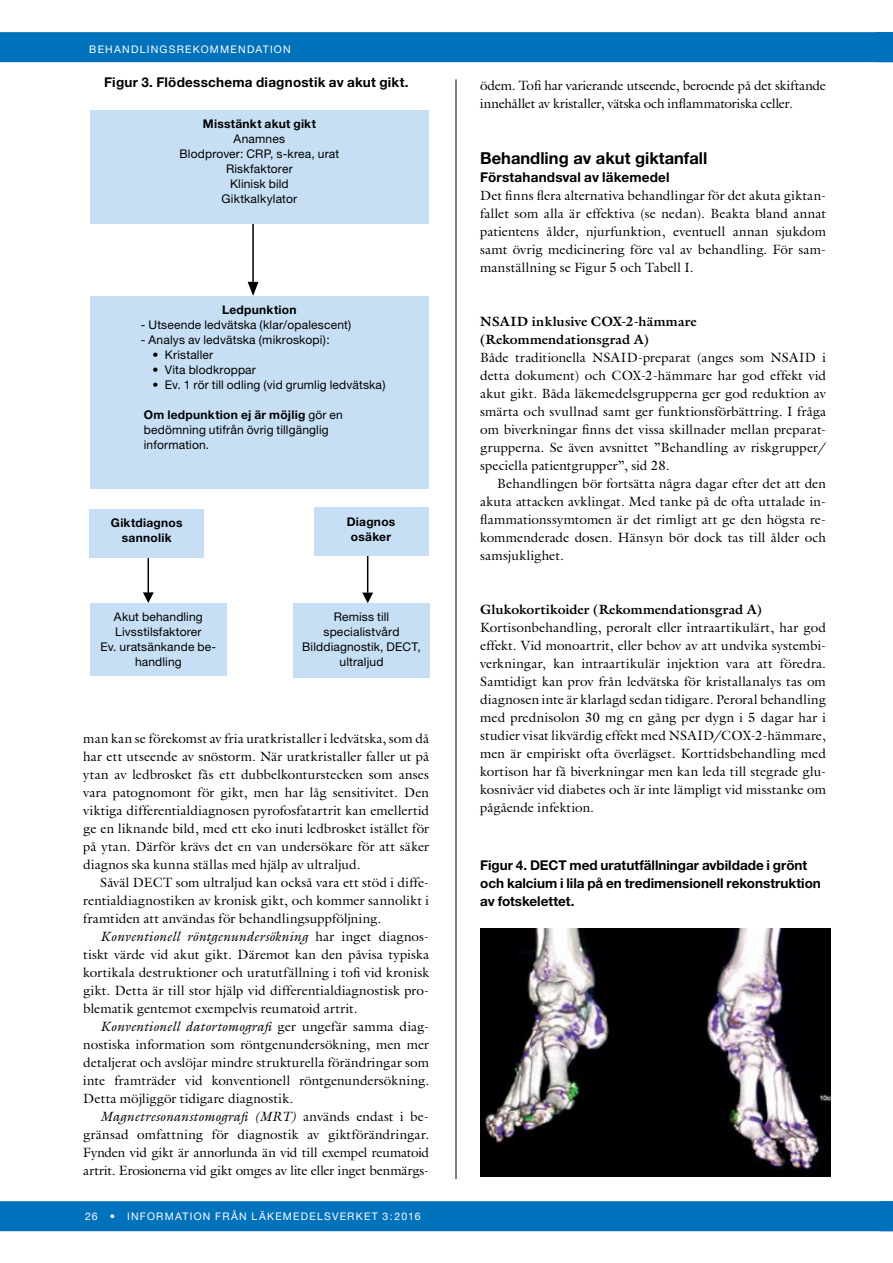
<style>
.page{position:relative;width:893px;height:1263px;background:#fff}
.page>*{position:absolute;margin:0;border:0;box-sizing:border-box;transform-origin:0 0}
.t1{font:700 16.5px "Helvetica Neue";color:#000}
.t2{font:13.5px/18px "Galliard LT";letter-spacing:.005em;color:#000;text-align:justify}
.t3{font:700 13.5px/18px "Helvetica Neue";color:#000}
.t4{font:13.5px/18px "Galliard LT";letter-spacing:-.015em;color:#000}
.t5{font:700 13.5px/18px "Galliard LT";letter-spacing:.005em;color:#000}
.t6{font:12px/15px "Helvetica Neue";letter-spacing:.015em;color:#000;text-align:center}
.t7{font:700 12px/15px "Helvetica Neue";letter-spacing:.02em;color:#000;text-align:center}
.t8{font:10.5px "Helvetica Neue";letter-spacing:.115em;color:#fff}
.s1{font-weight:700}
.s2{font-style:italic}
</style>
<div class="page">
<div style="left:0;top:1201px;width:893px;height:30px;background:#0072bc"></div>
<div style="left:0;top:32px;width:893px;height:30px;background:#0072bc"></div>
<hr style="left:456px;top:79px;width:1px;height:1100px;background:#000">
<img style="left:481px;top:929px;width:349px;height:247px">
<hr style="left:252px;top:201px;width:2px;height:83px;background:#000">
<svg style="left:247px;top:281px;width:12px;height:15px"></svg>
<svg style="left:362px;top:591px;width:11px;height:12px"></svg>
<hr style="left:367px;top:543px;width:1px;height:50px;background:#000">
<svg style="left:141px;top:675px;width:15px;height:1px"></svg>
<hr style="left:148px;top:535px;width:1px;height:59px;background:#000">
<div style="left:90px;top:110px;width:338px;height:114px;background:#c7dff4"></div>
<div style="left:90px;top:296px;width:338px;height:193px;background:#c7dff4"></div>
<div style="left:90px;top:603px;width:136px;height:72px;background:#c7dff4"></div>
<div style="left:89px;top:510px;width:115px;height:48px;background:#c7dff4"></div>
<div style="left:314px;top:508px;width:114px;height:48px;background:#c7dff4"></div>
<div style="left:293px;top:603px;width:137px;height:75px;background:#c7dff4"></div>
<svg style="left:143px;top:591px;width:11px;height:12px"></svg>
<p class="t8" style="left:89px;top:43px;width:203px">BEHANDLINGSREKOMMENDATION</p>
<p class="t3" style="left:104px;top:72px;width:306px">Figur 3. Flödesschema diagnostik av akut gikt.</p>
<p class="t7" style="left:203px;top:116px;width:115px">Misstänkt akut gikt</p>
<p class="t6" style="left:180px;top:131px;width:161px">Anamnes<br>Blodprover: CRP, s-krea, urat<br>Riskfaktorer<br>Klinisk bild<br>Giktkalkylator</p>
<p class="t7" style="left:222px;top:302px;width:76px">Ledpunktion</p>
<p class="t6" style="left:141px;top:317px;width:212px">- Utseende ledvätska (klar/opalescent)</p>
<p class="t6" style="left:141px;top:332px;width:190px">- Analys av ledvätska (mikroskopi):</p>
<p class="t6" style="left:153px;top:347px;width:62px">• Kristaller</p>
<p class="t6" style="left:153px;top:362px;width:105px">• Vita blodkroppar</p>
<p class="t6" style="left:153px;top:377px;width:234px">• Ev. 1 rör till odling (vid grumlig ledvätska)</p>
<p class="t6" style="left:144px;top:407px;width:200px;text-align:left"><span class="s1">Om ledpunktion ej är möjlig</span> gör en bedömning utifrån övrig tillgänglig information.</p>
<p class="t7" style="left:111px;top:515px;width:73px">Giktdiagnos sannolik</p>
<p class="t7" style="left:347px;top:514px;width:50px">Diagnos osäker</p>
<p class="t6" style="left:101px;top:609px;width:117px">Akut behandling<br>Livsstilsfaktorer<br>Ev. uratsänkande be&shy;handling</p>
<p class="t6" style="left:302px;top:609px;width:120px">Remiss till specialistvård<br>Bilddiagnostik, DECT, ultraljud</p>
<p class="t2" style="left:83px;top:729px;width:347px">man kan se förekomst av fria uratkristaller i ledvätska, som då har ett utseende av snöstorm. När uratkristaller faller ut på ytan av ledbrosket fås ett dubbelkonturstecken som anses vara patognomont för gikt, men har låg sensitivitet. Den viktiga differentialdiagnosen pyrofosfatartrit kan emellertid ge en liknande bild, med ett eko inuti ledbrosket istället för på ytan. Därför krävs det en van undersökare för att säker diagnos ska kunna ställas med hjälp av ultraljud.</p>
<p class="t2" style="left:83px;top:873px;width:347px;text-indent:17px">Såväl DECT som ultraljud kan också vara ett stöd i diffe&shy;rentialdiagnostiken av kronisk gikt, och kommer sannolikt i framtiden att användas för behandlingsuppföljning.</p>
<p class="t2" style="left:83px;top:927px;width:347px;text-indent:17px"><span class="s2">Konventionell röntgenundersökning</span> har inget diagnos&shy;tiskt värde vid akut gikt. Däremot kan den påvisa typiska kortikala destruktioner och uratutfällning i tofi vid kronisk gikt. Detta är till stor hjälp vid differentialdiagnostisk pro&shy;blematik gentemot exempelvis reumatoid artrit.</p>
<p class="t2" style="left:83px;top:1017px;width:347px;text-indent:17px"><span class="s2">Konventionell datortomografi</span> ger ungefär samma diag&shy;nostiska information som röntgenundersökning, men mer detaljerat och avslöjar mindre strukturella förändringar som inte framträder vid konventionell röntgenundersökning.<br>Detta möjliggör tidigare diagnostik.</p>
<p class="t2" style="left:83px;top:1107px;width:347px;text-indent:17px"><span class="s2">Magnetresonanstomografi (MRT)</span> används endast i be&shy;gränsad omfattning för diagnostik av giktförändringar.<br>Fynden vid gikt är annorlunda än vid till exempel reumatoid artrit. Erosionerna vid gikt omges av lite eller inget benmärgs-</p>
<p class="t8" style="left:85px;top:1210px;width:337px">26 • INFORMATION FRÅN LÄKEMEDELSVERKET 3:2016</p>
<p class="t4" style="left:480px;top:76px;width:347px">ödem. Tofi har varierande utseende, beroende på det skiftande innehållet av kristaller, vätska och inflammatoriska celler.</p>
<p class="t1" style="left:480px;top:148px;width:229px">Behandling av akut giktanfall</p>
<p class="t3" style="left:480px;top:168px;width:191px">Förstahandsval av läkemedel</p>
<p class="t2" style="left:480px;top:186px;width:347px">Det finns flera alternativa behandlingar för det akuta giktan&shy;fallet som alla är effektiva (se nedan). Beakta bland annat patientens ålder, njurfunktion, eventuell annan sjukdom samt övrig medicinering före val av behandling. För sam&shy;manställning se Figur 5 och Tabell I.</p>
<p class="t5" style="left:480px;top:312px;width:218px">NSAID inklusive COX-2-hämmare (Rekommendationsgrad A)</p>
<p class="t2" style="left:480px;top:348px;width:347px">Både traditionella NSAID-preparat (anges som NSAID i detta dokument) och COX-2-hämmare har god effekt vid akut gikt. Båda läkemedelsgrupperna ger god reduktion av smärta och svullnad samt ger funktionsförbättring. I fråga om biverkningar finns det vissa skillnader mellan preparat&shy;grupperna. Se även avsnittet ”Behandling av riskgrupper/ speciella patientgrupper”, sid 28.</p>
<p class="t2" style="left:480px;top:474px;width:347px;text-indent:17px">Behandlingen bör fortsätta några dagar efter det att den akuta attacken avklingat. Med tanke på de ofta uttalade in&shy;flammationssymtomen är det rimligt att ge den högsta re&shy;kommenderade dosen. Hänsyn bör dock tas till ålder och samsjuklighet.</p>
<p class="t5" style="left:480px;top:600px;width:283px">Glukokortikoider (Rekommendationsgrad A)</p>
<p class="t2" style="left:480px;top:618px;width:347px">Kortisonbehandling, peroralt eller intraartikulärt, har god effekt. Vid monoartrit, eller behov av att undvika systembi&shy;verkningar, kan intraartikulär injektion vara att föredra.<br>Samtidigt kan prov från ledvätska för kristallanalys tas om diagnosen inte är klarlagd sedan tidigare. Peroral behandling med prednisolon 30 mg en gång per dygn i 5 dagar har i studier visat likvärdig effekt med NSAID/COX-2-hämmare, men är empiriskt ofta överlägset. Korttidsbehandling med kortison har få biverkningar men kan leda till stegrade glu&shy;kosnivåer vid diabetes och är inte lämpligt vid misstanke om pågående infektion.</p>
<p class="t3" style="left:480px;top:856px;width:342px">Figur 4. DECT med uratutfällningar avbildade i grönt och kalcium i lila på en tredimensionell rekonstruktion av fotskelettet.</p>
</div>
